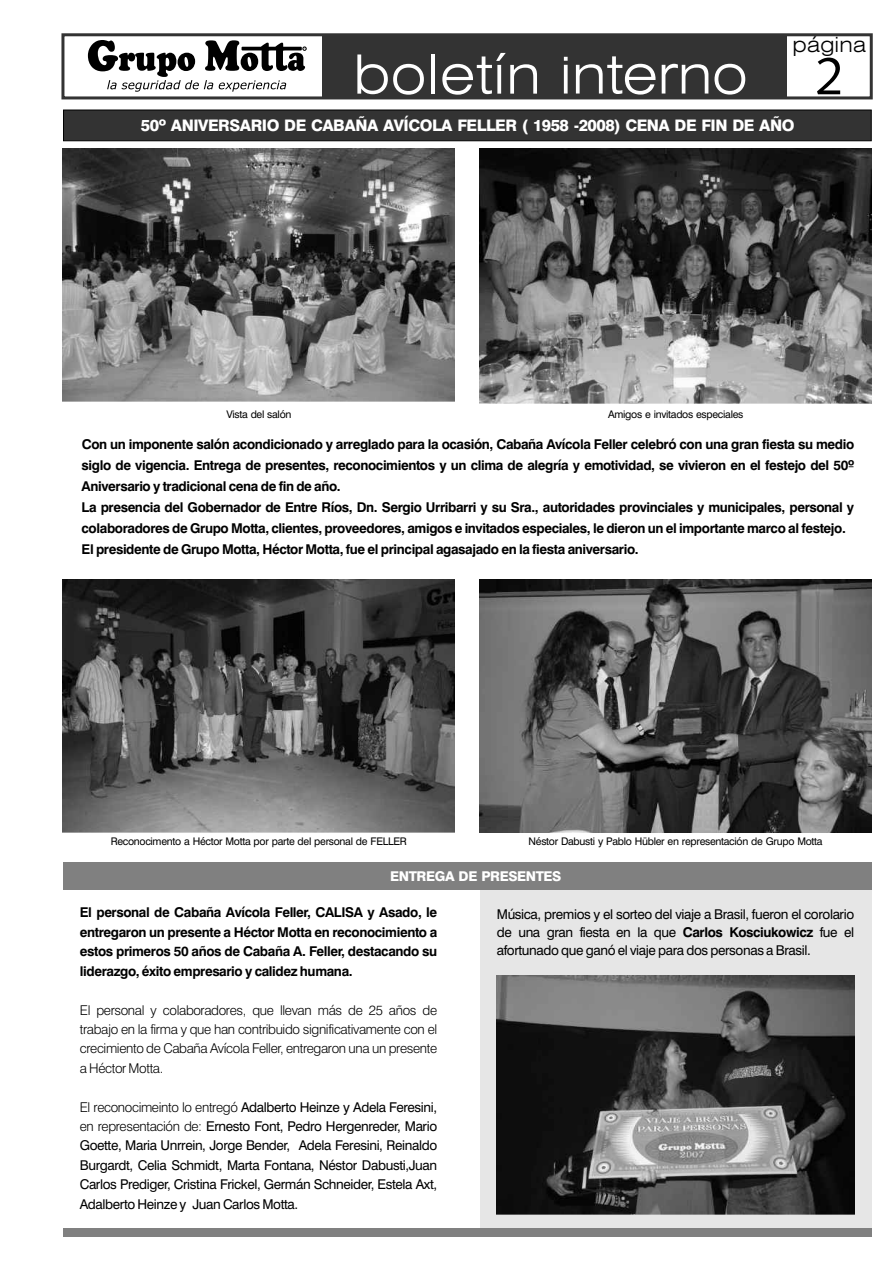
<style>
.page{position:relative;width:893px;height:1263px;background:#fff}
.page>*{position:absolute;margin:0;border:0;box-sizing:border-box;transform-origin:0 0}
.t1{font:300 expanded 54.15px "Swiss 721 BT";letter-spacing:.015em;color:#fff}
.t2{font:53.1px "Humanist 531 BT Roman A";color:#000}
.t3{font:300 expanded 21px "Swiss 721 BT";color:#000}
.t4{font:800 15.9px "Swiss 721 BT";letter-spacing:-.03em;color:#fff}
.t5{font:700 13.5px/21px "Swiss 721 BT";letter-spacing:-.03em;color:#000;text-align:justify}
.t6{font:13.5px/19.4px "Swiss 721 BT";letter-spacing:-.025em;color:#000;text-align:justify}
.t7{font:300 13.5px/19.4px "Swiss 721 BT";letter-spacing:-.025em;color:#000;text-align:justify}
.t8{font:800 13.5px "Swiss 721 BT";letter-spacing:-.03em;color:#fff}
.t9{font:10.5px "Swiss 721 BT";letter-spacing:-.025em;color:#000}
.s1{font-weight:300}
.s2{font-weight:700}
</style>
<div class="page">
<div style="left:480px;top:865px;width:391px;height:371px;background:#e6e6e6"></div>
<div style="left:63px;top:1228px;width:808px;height:8px;background:#808080"></div>
<div style="left:63px;top:862px;width:808px;height:27px;background:#808080"></div>
<img style="left:480px;top:579px;width:391px;height:253px">
<img style="left:63px;top:579px;width:391px;height:253px">
<div style="left:63px;top:110px;width:809px;height:31px;background:#333"></div>
<svg style="left:61px;top:33px;width:812px;height:67px"></svg>
<div style="left:322px;top:35px;width:464px;height:63px;background:#333"></div>
<svg style="left:564px;top:56px;width:181px;height:39px"></svg>
<svg style="left:88px;top:40px;width:218px;height:52px"></svg>
<img style="left:497px;top:975px;width:357px;height:240px">
<img style="left:63px;top:149px;width:391px;height:253px">
<img style="left:480px;top:149px;width:391px;height:254px">
<h3 class="t3" style="left:792px;top:36px;width:75px">página</h3>
<h1 class="t1" style="left:353px;top:52px;width:189px">boletín</h1>
<h2 class="t2" style="left:815px;top:54px;width:31px">2</h2>
<p class="t4" style="left:141px;top:119px;width:655px">50º ANIVERSARIO DE CABAÑA AVÍCOLA FELLER ( 1958 -2008) CENA DE FIN DE AÑO</p>
<p class="t9" style="left:226px;top:410px;width:67px">Vista del salón</p>
<p class="t9" style="left:608px;top:410px;width:137px">Amigos e invitados especiales</p>
<p class="t5" style="left:82px;top:435px;width:774px;text-align:left">Con un imponente salón acondicionado y arreglado para la ocasión, Cabaña Avícola Feller celebró con una gran fiesta su medio siglo de vigencia. Entrega de presentes, reconocimientos y un clima de alegría y emotividad, se vivieron en el festejo del 50º Aniversario y tradicional cena de fin de año.<br>La presencia del Gobernador de Entre Ríos, Dn. Sergio Urribarri y su Sra., autoridades provinciales y municipales, personal y colaboradores de Grupo Motta, clientes, proveedores, amigos e invitados especiales, le dieron un el importante marco al festejo.<br>El presidente de Grupo Motta, Héctor Motta, fue el principal agasajado en la fiesta aniversario.</p>
<p class="t9" style="left:111px;top:837px;width:298px">Reconocimento a Héctor Motta por parte del personal de FELLER</p>
<p class="t9" style="left:529px;top:837px;width:295px">Néstor Dabusti y Pablo Hübler en representación de Grupo Motta</p>
<p class="t8" style="left:390px;top:870px;width:173px">ENTREGA DE PRESENTES</p>
<p class="t5" style="left:80px;top:904px;width:359px;line-height:19.4px">El personal de Cabaña Avícola Feller, CALISA y Asado, le entregaron un presente a Héctor Motta en reconocimiento a estos primeros 50 años de Cabaña A. Feller, destacando su liderazgo, éxito empresario y calidez humana.</p>
<p class="t7" style="left:80px;top:1001px;width:359px">El personal y colaboradores, que llevan más de 25 años de trabajo en la firma y que han contribuido significativamente con el crecimiento de Cabaña Avícola Feller, entregaron una un presente a Héctor Motta.</p>
<p class="t6" style="left:80px;top:1098px;width:359px"><span class="s1">El reconocimeinto lo entregó</span> Adalberto Heinze y Adela Feresini, <span class="s1">en representación de:</span> Ernesto Font, Pedro Hergenreder, Mario Goette, Maria Unrrein, Jorge Bender, Adela Feresini, Reinaldo Burgardt, Celia Schmidt, Marta Fontana, Néstor Dabusti,Juan Carlos Prediger, Cristina Frickel, Germán Schneider, Estela Axt, Adalberto Heinze y Juan Carlos Motta.</p>
<p class="t6" style="left:497px;top:906px;width:359px;line-height:18.1px">Música, premios y el sorteo del viaje a Brasil, fueron el corolario de una gran fiesta en la que <span class="s2">Carlos Kosciukowicz</span> fue el afortunado que ganó el viaje para dos personas a Brasil.</p>
</div>
